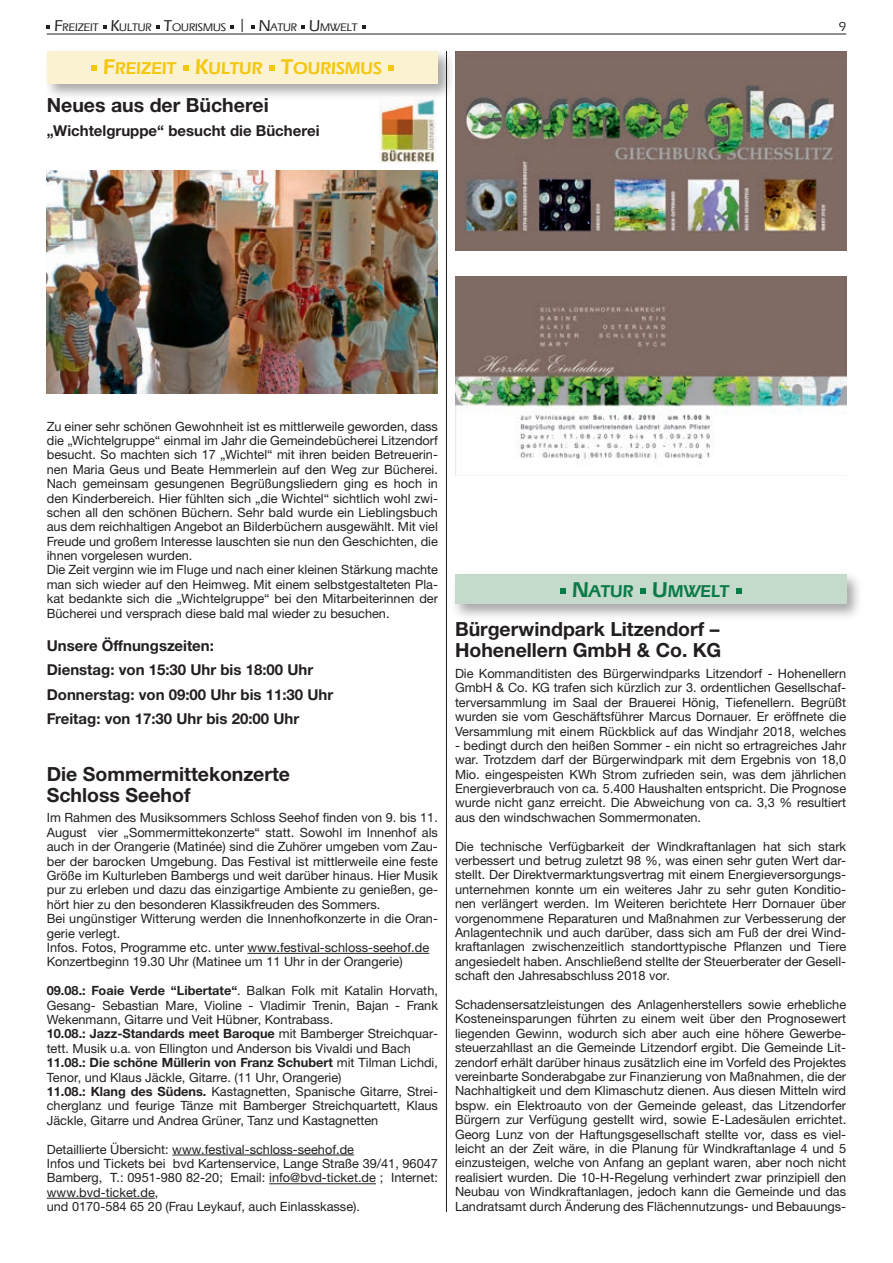
<style>
.page{position:relative;width:893px;height:1263px;background:#fff}
.page>*{position:absolute;margin:0;border:0;box-sizing:border-box;transform-origin:0 0}
.t1{font:700 19.5px/21px "Helvetica Neue LTW1 G";color:#231f20}
.t2{font:600 18px "Eras IT Cby BT";color:#f3c712}
.t3{font:600 18px "Eras IT Cby BT";color:#0a7b47}
.t4{font:700 15px/24.3px "Helvetica Neue LTW1 G";color:#231f20}
.t5{font:500 13.5px "Eras IT Cby BT";color:#231f20}
.t6{font:12.75px/14.4px "Helvetica Neue LTW1 G";color:#231f20}
.t7{font:500 11.55px "Eras IT Cby BT";color:#231f20}
.s1{font-size:16.5px}
.s2{font-size:22.5px}
.s3{font-weight:700}
</style>
<div class="page">
<hr style="left:47px;top:34px;width:799px;height:1px;background:#231f20">
<hr style="left:446px;top:51px;width:1px;height:1161px;background:#231f20">
<svg style="left:47px;top:25px;width:3px;height:4px"></svg>
<svg style="left:103px;top:25px;width:3px;height:4px"></svg>
<svg style="left:156px;top:25px;width:3px;height:4px"></svg>
<svg style="left:230px;top:25px;width:4px;height:4px"></svg>
<svg style="left:251px;top:25px;width:3px;height:4px"></svg>
<svg style="left:302px;top:25px;width:3px;height:4px"></svg>
<svg style="left:362px;top:25px;width:3px;height:4px"></svg>
<div style="left:43px;top:47px;width:411px;height:53px;background:#231f20;opacity:.4"></div>
<div style="left:47px;top:51px;width:391px;height:33px;background:#fbf2d2"></div>
<svg style="left:91px;top:65px;width:6px;height:6px"></svg>
<svg style="left:183px;top:65px;width:6px;height:6px"></svg>
<svg style="left:269px;top:65px;width:6px;height:6px"></svg>
<svg style="left:388px;top:65px;width:6px;height:6px"></svg>
<hr style="left:247px;top:953px;width:182px;height:1px;background:#231f20">
<hr style="left:172px;top:1155px;width:182px;height:1px;background:#231f20">
<hr style="left:269px;top:1183px;width:107px;height:1px;background:#231f20">
<hr style="left:47px;top:1198px;width:108px;height:1px;background:#231f20">
<img style="left:47px;top:170px;width:391px;height:223px">
<img style="left:379px;top:97px;width:57px;height:65px">
<img style="left:455px;top:51px;width:391px;height:200px">
<img style="left:455px;top:276px;width:391px;height:200px">
<div style="left:451px;top:570px;width:412px;height:50px;background:#231f20;opacity:.4"></div>
<div style="left:455px;top:574px;width:391px;height:30px;background:#c6dacc"></div>
<svg style="left:560px;top:588px;width:5px;height:6px"></svg>
<svg style="left:640px;top:588px;width:6px;height:6px"></svg>
<svg style="left:736px;top:588px;width:6px;height:6px"></svg>
<p class="t7" style="left:54px;top:21px;width:305px"><span class="s1">F</span>REIZEIT <span class="s1">K</span>ULTUR <span class="s1">T</span>OURISMUS <sup>|</sup> <span class="s1">N</span>ATUR <span class="s1">U</span>MWELT</p>
<p class="t5" style="left:839px;top:18px;width:9px">9</p>
<h2 class="t2" style="left:103px;top:57px;width:280px"><span class="s2">F</span>REIZEIT <span class="s2">K</span>ULTUR <span class="s2">T</span>OURISMUS</h2>
<h1 class="t1" style="left:47px;top:94px;width:223px">Neues aus der Bücherei</h1>
<p class="t4" style="left:47px;top:119px;width:274px">„Wichtelgruppe“ besucht die Bücherei</p>
<p class="t6" style="left:47px;top:419px;width:393px">Zu einer sehr schönen Gewohnheit ist es mittlerweile geworden, dass die „Wichtelgruppe“ einmal im Jahr die Gemeindebücherei Litzendorf besucht. So machten sich 17 „Wichtel“ mit ihren beiden Betreuerin&shy;nen Maria Geus und Beate Hemmerlein auf den Weg zur Bücherei.<br>Nach gemeinsam gesungenen Begrüßungsliedern ging es hoch in den Kinderbereich. Hier fühlten sich „die Wichtel“ sichtlich wohl zwi&shy;schen all den schönen Büchern. Sehr bald wurde ein Lieblingsbuch aus dem reichhaltigen Angebot an Bilderbüchern ausgewählt. Mit viel Freude und großem Interesse lauschten sie nun den Geschichten, die ihnen vorgelesen wurden.<br>Die Zeit verginn wie im Fluge und nach einer kleinen Stärkung machte man sich wieder auf den Heimweg. Mit einem selbstgestalteten Pla&shy;kat bedankte sich die „Wichtelgruppe“ bei den Mitarbeiterinnen der Bücherei und versprach diese bald mal wieder zu besuchen.</p>
<p class="t4" style="left:47px;top:633px;width:288px">Unsere Öffnungszeiten:<br>Dienstag: von 15:30 Uhr bis 18:00 Uhr Donnerstag: von 09:00 Uhr bis 11:30 Uhr Freitag: von 17:30 Uhr bis 20:00 Uhr</p>
<h1 class="t1" style="left:47px;top:763px;width:245px">Die Sommermittekonzerte<br>Schloss Seehof</h1>
<p class="t6" style="left:47px;top:811px;width:393px">Im Rahmen des Musiksommers Schloss Seehof finden von 9. bis 11.<br>August vier „Sommermittekonzerte“ statt. Sowohl im Innenhof als auch in der Orangerie (Matinée) sind die Zuhörer umgeben vom Zau&shy;ber der barocken Umgebung. Das Festival ist mittlerweile eine feste Größe im Kulturleben Bambergs und weit darüber hinaus. Hier Musik pur zu erleben und dazu das einzigartige Ambiente zu genießen, ge&shy;hört hier zu den besonderen Klassikfreuden des Sommers.<br>Bei ungünstiger Witterung werden die Innenhofkonzerte in die Oran&shy;gerie verlegt.<br>Infos. Fotos, Programme etc. unter www.festival-schloss-seehof.de Konzertbeginn 19.30 Uhr (Matinee um 11 Uhr in der Orangerie)</p>
<p class="t6" style="left:47px;top:983px;width:393px"><span class="s3">09.08.: Foaie Verde “Libertate“</span>. Balkan Folk mit Katalin Horvath, Gesang- Sebastian Mare, Violine - Vladimir Trenin, Bajan - Frank Wekenmann, Gitarre und Veit Hübner, Kontrabass.<br><span class="s3">10.08.: Jazz-Standards meet Baroque</span> mit Bamberger Streichquar&shy;tett. Musik u.a. von Ellington und Anderson bis Vivaldi und Bach <span class="s3">11.08.: Die schöne Müllerin von Franz Schubert</span> mit Tilman Lichdi, Tenor, und Klaus Jäckle, Gitarre. (11 Uhr, Orangerie)<br><span class="s3">11.08.: Klang des Südens.</span> Kastagnetten, Spanische Gitarre, Strei&shy;cherglanz und feurige Tänze mit Bamberger Streichquartett, Klaus Jäckle, Gitarre und Andrea Grüner, Tanz und Kastagnetten</p>
<p class="t6" style="left:47px;top:1142px;width:393px">Detaillierte Übersicht: www.festival-schloss-seehof.de<br>Infos und Tickets bei bvd Kartenservice, Lange Straße 39/41, 96047<br>Bamberg, T.: 0951-980 82-20; Email: info@bvd-ticket.de ; Internet: www.bvd-ticket.de,<br>und 0170-584 65 20 (Frau Leykauf, auch Einlasskasse).</p>
<h2 class="t3" style="left:572px;top:580px;width:159px"><span class="s2">N</span>ATUR <span class="s2">U</span>MWELT</h2>
<h1 class="t1" style="left:455px;top:618px;width:268px">Bürgerwindpark Litzendorf –<br>Hohenellern GmbH &amp; Co. KG</h1>
<p class="t6" style="left:455px;top:666px;width:393px;text-align:justify">Die Kommanditisten des Bürgerwindparks Litzendorf - Hohenellern GmbH &amp; Co. KG trafen sich kürzlich zur 3. ordentlichen Gesellschaf&shy;terversammlung im Saal der Brauerei Hönig, Tiefenellern. Begrüßt wurden sie vom Geschäftsführer Marcus Dornauer. Er eröffnete die Versammlung mit einem Rückblick auf das Windjahr 2018, welches</p>
<p class="t6" style="left:455px;top:738px;width:393px;text-align:justify">- bedingt durch den heißen Sommer - ein nicht so ertragreiches Jahr war. Trotzdem darf der Bürgerwindpark mit dem Ergebnis von 18,0<br>Mio. eingespeisten KWh Strom zufrieden sein, was dem jährlichen Energieverbrauch von ca. 5.400 Haushalten entspricht. Die Prognose wurde nicht ganz erreicht. Die Abweichung von ca. 3,3 % resultiert aus den windschwachen Sommermonaten.</p>
<p class="t6" style="left:455px;top:839px;width:393px;text-align:justify">Die technische Verfügbarkeit der Windkraftanlagen hat sich stark verbessert und betrug zuletzt 98 %, was einen sehr guten Wert dar&shy;stellt. Der Direktvermarktungsvertrag mit einem Energieversorgungs&shy;unternehmen konnte um ein weiteres Jahr zu sehr guten Konditio&shy;nen verlängert werden. Im Weiteren berichtete Herr Dornauer über vorgenommene Reparaturen und Maßnahmen zur Verbesserung der Anlagentechnik und auch darüber, dass sich am Fuß der drei Wind&shy;kraftanlagen zwischenzeitlich standorttypische Pflanzen und Tiere angesiedelt haben. Anschließend stellte der Steuerberater der Gesell&shy;schaft den Jahresabschluss 2018 vor.</p>
<p class="t6" style="left:455px;top:997px;width:393px;text-align:justify">Schadensersatzleistungen des Anlagenherstellers sowie erhebliche Kosteneinsparungen führten zu einem weit über den Prognosewert liegenden Gewinn, wodurch sich aber auch eine höhere Gewerbe&shy;steuerzahllast an die Gemeinde Litzendorf ergibt. Die Gemeinde Lit&shy;zendorf erhält darüber hinaus zusätzlich eine im Vorfeld des Projektes vereinbarte Sonderabgabe zur Finanzierung von Maßnahmen, die der Nachhaltigkeit und dem Klimaschutz dienen. Aus diesen Mitteln wird bspw. ein Elektroauto von der Gemeinde geleast, das Litzendorfer Bürgern zur Verfügung gestellt wird, sowie E-Ladesäulen errichtet.<br>Georg Lunz von der Haftungsgesellschaft stellte vor, dass es viel&shy;leicht an der Zeit wäre, in die Planung für Windkraftanlage 4 und 5 einzusteigen, welche von Anfang an geplant waren, aber noch nicht realisiert wurden. Die 10-H-Regelung verhindert zwar prinzipiell den Neubau von Windkraftanlagen, jedoch kann die Gemeinde und das Landratsamt durch Änderung des Flächennutzungs- und Bebauungs-</p>
</div>
